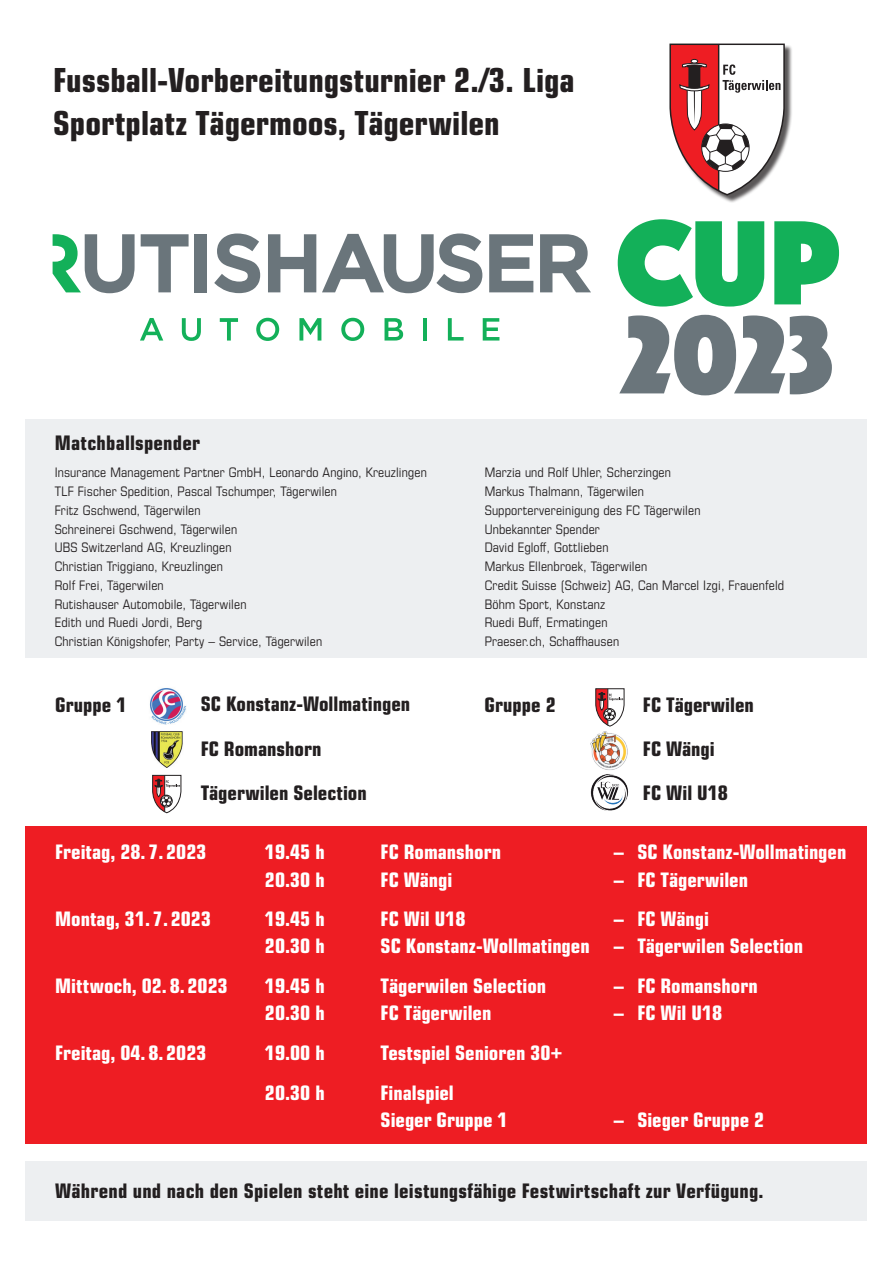
<style>
.page{position:relative;width:893px;height:1263px;background:#fff}
.page>*{position:absolute;margin:0;border:0;box-sizing:border-box;transform-origin:0 0}
.t1{font:124.65px "Phosphate Solid";color:#13b059}
.t2{font:115.2px "Phosphate Solid";color:#6a757b}
.t3{font:36px/43.2px "Eurostile Con Hea";color:#231f20}
.t4{font:21.75px/27.2px "Eurostile Con Hea";color:#fff}
.t5{font:21.75px/44.1px "Eurostile Con Hea";letter-spacing:.01em;color:#231f20}
.t6{font:14.25px/18.8px "Eurostile Con";letter-spacing:.01em;color:#231f20}
</style>
<div class="page">
<div style="left:26px;top:1161px;width:841px;height:59px;background:#edeff1"></div>
<div style="left:26px;top:827px;width:841px;height:317px;background:#ee1d23"></div>
<div style="left:671px;top:45px;width:122px;height:159px;background:#231f20;opacity:.75"></div>
<svg style="left:669px;top:43px;width:116px;height:153px"></svg>
<svg style="left:595px;top:688px;width:29px;height:38px"></svg>
<div style="left:26px;top:420px;width:841px;height:238px;background:#edeff1"></div>
<img style="left:590px;top:774px;width:39px;height:37px">
<img style="left:590px;top:731px;width:38px;height:39px">
<img style="left:151px;top:731px;width:32px;height:36px">
<img style="left:149px;top:688px;width:37px;height:36px">
<svg style="left:141px;top:234px;width:48px;height:58px"></svg>
<div style="left:194px;top:234px;width:13px;height:58px;background:#6a757b"></div>
<svg style="left:214px;top:233px;width:46px;height:60px"></svg>
<svg style="left:268px;top:234px;width:48px;height:58px"></svg>
<svg style="left:322px;top:233px;width:160px;height:60px"></svg>
<svg style="left:489px;top:234px;width:44px;height:58px"></svg>
<svg style="left:540px;top:234px;width:51px;height:58px"></svg>
<svg style="left:53px;top:234px;width:82px;height:59px"></svg>
<svg style="left:140px;top:318px;width:23px;height:23px"></svg>
<svg style="left:182px;top:318px;width:19px;height:23px"></svg>
<svg style="left:220px;top:318px;width:18px;height:23px"></svg>
<svg style="left:256px;top:318px;width:23px;height:23px"></svg>
<svg style="left:299px;top:318px;width:22px;height:23px"></svg>
<svg style="left:341px;top:318px;width:23px;height:23px"></svg>
<svg style="left:385px;top:318px;width:18px;height:23px"></svg>
<hr style="left:423px;top:318px;width:4px;height:23px;background:#13b059">
<svg style="left:448px;top:318px;width:16px;height:23px"></svg>
<svg style="left:483px;top:318px;width:16px;height:23px"></svg>
<svg style="left:152px;top:775px;width:29px;height:38px"></svg>
<h3 class="t3" style="left:53px;top:56px;width:523px">Fussball-Vorbereitungsturnier 2./3. Liga<br>Sportplatz Tägermoos, Tägerwilen</h3>
<h3 class="t5" style="left:55px;top:419px;width:147px">Matchballspender</h3>
<h1 class="t1" style="left:615px;top:174px;width:227px">CUP</h1>
<h2 class="t2" style="left:622px;top:273px;width:213px">2023</h2>
<p class="t6" style="left:55px;top:462px;width:374px">Insurance Management Partner GmbH, Leonardo Angino, Kreuzlingen TLF Fischer Spedition, Pascal Tschumper, Tägerwilen<br>Fritz Gschwend, Tägerwilen<br>Schreinerei Gschwend, Tägerwilen<br>UBS Switzerland AG, Kreuzlingen<br>Christian Triggiano, Kreuzlingen<br>Rolf Frei, Tägerwilen<br>Rutishauser Automobile, Tägerwilen<br>Edith und Ruedi Jordi, Berg<br>Christian Königshofer, Party – Service, Tägerwilen</p>
<p class="t6" style="left:485px;top:462px;width:301px">Marzia und Rolf Uhler, Scherzingen<br>Markus Thalmann, Tägerwilen<br>Supportervereinigung des FC Tägerwilen<br>Unbekannter Spender<br>David Egloff, Gottlieben<br>Markus Ellenbroek, Tägerwilen<br>Credit Suisse (Schweiz) AG, Can Marcel Izgi, Frauenfeld<br>Böhm Sport, Konstanz<br>Ruedi Buff, Ermatingen<br>Praeser.ch, Schaffhausen</p>
<h3 class="t5" style="left:201px;top:681px;width:211px">SC Konstanz-Wollmatingen<br>FC Romanshorn<br>Tägerwilen Selection</h3>
<h3 class="t5" style="left:643px;top:681px;width:112px">FC Tägerwilen<br>FC Wängi<br>FC Wil U18</h3>
<h3 class="t5" style="left:55px;top:681px;width:73px">Gruppe 1</h3>
<h3 class="t5" style="left:485px;top:681px;width:73px">Gruppe 2</h3>
<h3 class="t4" style="left:55px;top:837px;width:153px">Freitag, 28. 7. 2023</h3>
<h3 class="t4" style="left:265px;top:837px;width:61px">19.45 h</h3>
<h3 class="t4" style="left:381px;top:837px;width:122px">FC Romanshorn</h3>
<h3 class="t4" style="left:614px;top:837px;width:234px">– SC Konstanz-Wollmatingen</h3>
<h3 class="t4" style="left:265px;top:864px;width:61px">20.30 h</h3>
<h3 class="t4" style="left:381px;top:864px;width:73px">FC Wängi</h3>
<h3 class="t4" style="left:614px;top:864px;width:136px">– FC Tägerwilen</h3>
<h3 class="t4" style="left:55px;top:904px;width:157px">Montag, 31. 7. 2023</h3>
<h3 class="t4" style="left:265px;top:904px;width:61px">19.45 h</h3>
<h3 class="t4" style="left:381px;top:904px;width:86px">FC Wil U18</h3>
<h3 class="t4" style="left:614px;top:904px;width:97px">– FC Wängi</h3>
<h3 class="t4" style="left:265px;top:931px;width:61px">20.30 h</h3>
<h3 class="t4" style="left:381px;top:931px;width:424px">SC Konstanz-Wollmatingen – Tägerwilen Selection</h3>
<h3 class="t4" style="left:55px;top:971px;width:174px">Mittwoch, 02. 8. 2023</h3>
<h3 class="t4" style="left:265px;top:971px;width:61px">19.45 h</h3>
<h3 class="t4" style="left:381px;top:971px;width:167px">Tägerwilen Selection</h3>
<h3 class="t4" style="left:614px;top:971px;width:145px">– FC Romanshorn</h3>
<h3 class="t4" style="left:265px;top:998px;width:61px">20.30 h</h3>
<h3 class="t4" style="left:381px;top:998px;width:112px">FC Tägerwilen</h3>
<h3 class="t4" style="left:614px;top:998px;width:110px">– FC Wil U18</h3>
<h3 class="t4" style="left:55px;top:1038px;width:153px">Freitag, 04. 8. 2023</h3>
<h3 class="t4" style="left:265px;top:1038px;width:61px">19.00 h</h3>
<h3 class="t4" style="left:381px;top:1038px;width:183px">Testspiel Senioren 30+</h3>
<h3 class="t4" style="left:265px;top:1077px;width:61px">20.30 h</h3>
<h3 class="t4" style="left:381px;top:1077px;width:128px">Finalspiel<br>Sieger Gruppe 1</h3>
<h3 class="t4" style="left:614px;top:1105px;width:152px">– Sieger Gruppe 2</h3>
<h3 class="t5" style="left:55px;top:1167px;width:710px">Während und nach den Spielen steht eine leistungsfähige Festwirtschaft zur Verfügung.</h3>
</div>
